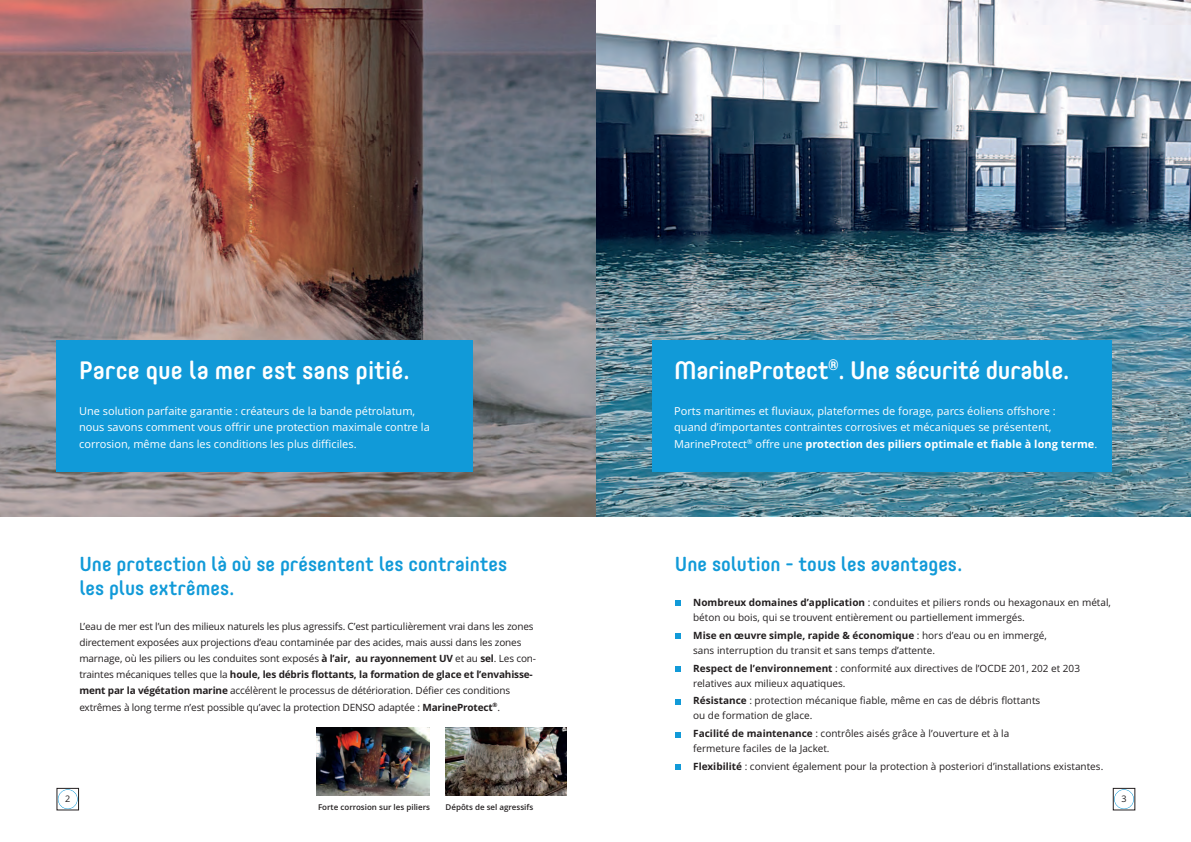
<style>
.page{position:relative;width:1191px;height:842px;background:#fff}
.page>*{position:absolute;margin:0;border:0;box-sizing:border-box;transform-origin:0 0}
.t1{font:500 25px "Core Mellow 55";letter-spacing:-.015em;color:#fff}
.t2{font:500 20px/24px "Core Mellow 55";color:#119ad8}
.t3{font:11px/16.2px "Open Sans";color:#fff}
.t4{font:10px/15px "Open Sans";color:#231f20}
.t5{font:9px "Open Sans";color:#231f20}
.t6{font:600 8px "Open Sans";color:#231f20}
.s1{font-weight:700}
</style>
<div class="page">
<img style="left:595px;top:0;width:596px;height:517px">
<img style="left:0;top:0;width:595px;height:517px">
<div style="left:652px;top:340px;width:459px;height:132px;background:#119ad8"></div>
<svg style="left:675px;top:600px;width:5px;height:6px"></svg>
<svg style="left:675px;top:633px;width:5px;height:6px"></svg>
<svg style="left:675px;top:666px;width:5px;height:5px"></svg>
<svg style="left:675px;top:699px;width:5px;height:5px"></svg>
<svg style="left:675px;top:732px;width:5px;height:5px"></svg>
<svg style="left:675px;top:765px;width:5px;height:5px"></svg>
<img style="left:317px;top:727px;width:112px;height:69px">
<img style="left:446px;top:727px;width:121px;height:69px">
<div style="left:57px;top:340px;width:416px;height:132px;background:#119ad8"></div>
<div style="left:1113px;top:788px;width:22px;height:22px;border:1px solid #231f20"></div>
<div style="left:1114px;top:789px;width:20px;height:20px;border:1px solid #119ad8;border-radius:50%"></div>
<div style="left:57px;top:788px;width:22px;height:22px;border:1px solid #231f20"></div>
<div style="left:58px;top:789px;width:20px;height:20px;border:1px solid #119ad8;border-radius:50%"></div>
<p class="t1" style="left:79px;top:360px;width:332px">Parce que la mer est sans pitié.</p>
<p class="t3" style="left:79px;top:404px;width:352px">Une solution parfaite garantie : créateurs de la bande pétrolatum, nous savons comment vous offrir une protection maximale contre la corrosion, même dans les conditions les plus difficiles.</p>
<p class="t2" style="left:79px;top:554px;width:429px">Une protection là où se présentent les contraintes les plus extrêmes.</p>
<p class="t4" style="left:79px;top:619px;width:458px;line-height:16.2px">L’eau de mer est l’un des milieux naturels les plus agressifs. C’est particulièrement vrai dans les zones directement exposées aux projections d’eau contaminée par des acides, mais aussi dans les zones marnage, où les piliers ou les conduites sont exposés <span class="s1">à l’air, au rayonnement UV</span> et au <span class="s1">sel</span>. Les con&shy;traintes mécaniques telles que la <span class="s1">houle, les débris flottants, la formation de glace et l’envahisse&shy;ment par la végétation marine</span> accélèrent le processus de détérioration. Défier ces conditions extrêmes à long terme n’est possible qu’avec la protection DENSO adaptée : <span class="s1">MarineProtect</span><sup>®</sup>.</p>
<p class="t1" style="left:674px;top:360px;width:397px">MarineProtect<sup>®</sup>. Une sécurité durable.</p>
<p class="t3" style="left:674px;top:404px;width:383px">Ports maritimes et fluviaux, plateformes de forage, parcs éoliens offshore :</p>
<p class="t3" style="left:674px;top:420px;width:424px">quand d’importantes contraintes corrosives et mécaniques se présentent,<br>MarineProtect<sup>®</sup> offre une <span class="s1">protection des piliers optimale et fiable à long terme</span>.</p>
<p class="t2" style="left:675px;top:554px;width:289px">Une solution - tous les avantages.</p>
<p class="t4" style="left:693px;top:596px;width:419px"><span class="s1">Nombreux domaines d’application</span> : conduites et piliers ronds ou hexagonaux en métal, béton ou bois, qui se trouvent entièrement ou partiellement immergés.</p>
<p class="t4" style="left:693px;top:629px;width:355px"><span class="s1">Mise en œuvre simple, rapide &amp; économique</span> : hors d’eau ou en immergé, sans interruption du transit et sans temps d’attente.</p>
<p class="t4" style="left:693px;top:661px;width:388px"><span class="s1">Respect de l’environnement</span> : conformité aux directives de l’OCDE 201, 202 et 203 relatives aux milieux aquatiques.</p>
<p class="t4" style="left:693px;top:694px;width:349px"><span class="s1">Résistance</span> : protection mécanique fiable, même en cas de débris flottants ou de formation de glace.</p>
<p class="t4" style="left:693px;top:727px;width:318px"><span class="s1">Facilité de maintenance</span> : contrôles aisés grâce à l’ouverture et à la fermeture faciles de la Jacket.</p>
<p class="t4" style="left:693px;top:760px;width:411px"><span class="s1">Flexibilité</span> : convient également pour la protection à posteriori d’installations existantes.</p>
<p class="t5" style="left:65px;top:796px;width:7px">2</p>
<p class="t5" style="left:1121px;top:796px;width:7px">3</p>
<p class="t6" style="left:318px;top:804px;width:114px">Forte corrosion sur les piliers</p>
<p class="t6" style="left:445px;top:804px;width:89px">Dépôts de sel agressifs</p>
</div>
